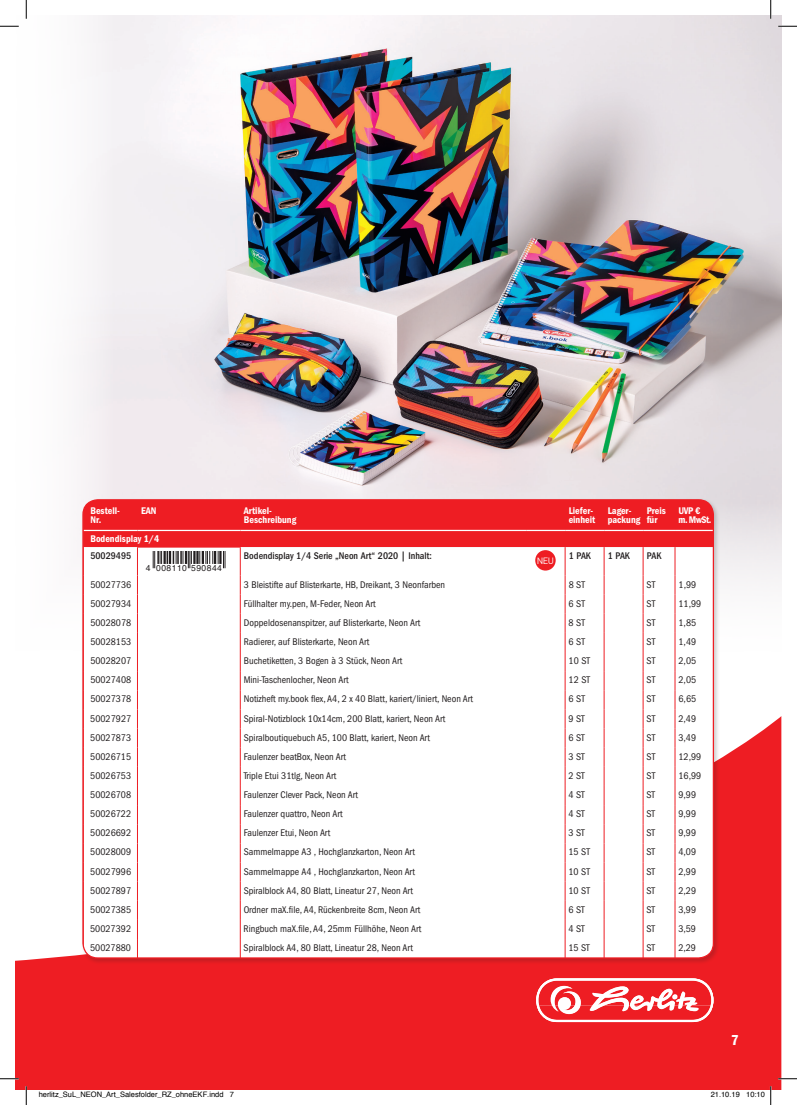
<style>
.page{position:relative;width:797px;height:1105px;background:#fff}
.page>*{position:absolute;margin:0;border:0;box-sizing:border-box;transform-origin:0 0}
.t1{font:15px "ITC Franklin Gothic Std Dm Cd";color:#fff}
.t2{font:condensed 10px "ITC Franklin Gothic Std";color:#231f20}
.t3{font:10px/9.5px "ITC Franklin Gothic Std Dm Cd";color:#fff}
.t4{font:500 condensed 10px "ITC Franklin Gothic Std";color:#231f20}
.t5{font:9.12px "DIN Pro";color:#fff}
.t6{font:8.62px "Helvetica";letter-spacing:.05em;color:#231f20}
.t7{font:7.5px "Helvetica";color:#000}
</style>
<div class="page">
<svg style="left:16px;top:716px;width:765px;height:373px;background:#f03d42"></svg>
<svg style="left:536px;top:978px;width:177px;height:44px"></svg>
<img style="left:79px;top:16px;width:702px;height:568px">
<div style="left:81px;top:498px;width:639px;height:467px;background:#231f20;opacity:.21"></div>
<svg style="left:83px;top:500px;width:630px;height:458px"></svg>
<div style="left:535px;top:550px;width:20px;height:21px;background:#ee1d23;border-radius:50%"></div>
<svg style="left:0;top:25px;width:19px;height:2px"></svg>
<svg style="left:778px;top:25px;width:19px;height:2px"></svg>
<svg style="left:0;top:1078px;width:19px;height:1px"></svg>
<svg style="left:778px;top:1078px;width:19px;height:1px"></svg>
<svg style="left:25px;top:0;width:2px;height:19px"></svg>
<svg style="left:25px;top:1086px;width:2px;height:19px"></svg>
<svg style="left:770px;top:0;width:1px;height:19px"></svg>
<svg style="left:746px;top:1086px;width:25px;height:19px"></svg>
<p class="t3" style="left:90px;top:506px;width:31px">Bestell-<br>Nr.</p>
<p class="t3" style="left:141px;top:506px;width:17px">EAN</p>
<p class="t3" style="left:244px;top:506px;width:54px">Artikel-<br>Beschreibung</p>
<p class="t3" style="left:568px;top:506px;width:28px">Liefer&shy;einheit</p>
<p class="t3" style="left:607px;top:506px;width:34px">Lager&shy;packung</p>
<p class="t3" style="left:646px;top:506px;width:21px">Preis für</p>
<p class="t3" style="left:678px;top:506px;width:34px">UVP € m. MwSt.</p>
<p class="t3" style="left:90px;top:534px;width:70px">Bodendisplay 1/4</p>
<p class="t4" style="left:90px;top:550px;width:42px">50029495</p>
<p class="t6" style="left:146px;top:561px;width:78px">4 008110 590844</p>
<p class="t4" style="left:244px;top:550px;width:189px">Bodendisplay 1/4 Serie „Neon Art“ 2020 | Inhalt:</p>
<p class="t5" style="left:537px;top:554px;width:19px">NEU</p>
<p class="t4" style="left:569px;top:550px;width:24px">1 PAK</p>
<p class="t4" style="left:608px;top:550px;width:24px">1 PAK</p>
<p class="t4" style="left:647px;top:550px;width:16px">PAK</p>
<p class="t2" style="left:90px;top:579px;width:42px">50027736</p>
<p class="t2" style="left:244px;top:579px;width:203px">3 Bleistifte auf Blisterkarte, HB, Dreikant, 3 Neonfarben</p>
<p class="t2" style="left:568px;top:579px;width:18px">8 ST</p>
<p class="t2" style="left:646px;top:579px;width:10px">ST</p>
<p class="t2" style="left:678px;top:579px;width:19px">1,99</p>
<p class="t2" style="left:90px;top:598px;width:42px">50027934</p>
<p class="t2" style="left:244px;top:598px;width:133px">Füllhalter my.pen, M-Feder, Neon Art</p>
<p class="t2" style="left:568px;top:598px;width:18px">6 ST</p>
<p class="t2" style="left:646px;top:598px;width:10px">ST</p>
<p class="t2" style="left:678px;top:598px;width:24px">11,99</p>
<p class="t2" style="left:90px;top:617px;width:42px">50028078</p>
<p class="t2" style="left:244px;top:617px;width:178px">Doppeldosenanspitzer, auf Blisterkarte, Neon Art</p>
<p class="t2" style="left:568px;top:617px;width:18px">8 ST</p>
<p class="t2" style="left:646px;top:617px;width:10px">ST</p>
<p class="t2" style="left:678px;top:617px;width:19px">1,85</p>
<p class="t2" style="left:90px;top:636px;width:42px">50028153</p>
<p class="t2" style="left:244px;top:636px;width:127px">Radierer, auf Blisterkarte, Neon Art</p>
<p class="t2" style="left:568px;top:636px;width:18px">6 ST</p>
<p class="t2" style="left:646px;top:636px;width:10px">ST</p>
<p class="t2" style="left:678px;top:636px;width:19px">1,49</p>
<p class="t2" style="left:90px;top:655px;width:42px">50028207</p>
<p class="t2" style="left:244px;top:655px;width:160px">Buchetiketten, 3 Bogen à 3 Stück, Neon Art</p>
<p class="t2" style="left:568px;top:655px;width:23px">10 ST</p>
<p class="t2" style="left:646px;top:655px;width:10px">ST</p>
<p class="t2" style="left:678px;top:655px;width:19px">2,05</p>
<p class="t2" style="left:90px;top:674px;width:42px">50027408</p>
<p class="t2" style="left:244px;top:674px;width:106px">Mini-Taschenlocher, Neon Art</p>
<p class="t2" style="left:568px;top:674px;width:23px">12 ST</p>
<p class="t2" style="left:646px;top:674px;width:10px">ST</p>
<p class="t2" style="left:678px;top:674px;width:19px">2,05</p>
<p class="t2" style="left:90px;top:693px;width:42px">50027378</p>
<p class="t2" style="left:244px;top:693px;width:231px">Notizheft my.book flex, A4, 2 x 40 Blatt, kariert/liniert, Neon Art</p>
<p class="t2" style="left:568px;top:693px;width:18px">6 ST</p>
<p class="t2" style="left:646px;top:693px;width:10px">ST</p>
<p class="t2" style="left:678px;top:693px;width:19px">6,65</p>
<p class="t2" style="left:90px;top:713px;width:42px">50027927</p>
<p class="t2" style="left:244px;top:713px;width:203px">Spiral-Notizblock 10x14cm, 200 Blatt, kariert, Neon Art</p>
<p class="t2" style="left:568px;top:713px;width:18px">9 ST</p>
<p class="t2" style="left:646px;top:713px;width:10px">ST</p>
<p class="t2" style="left:678px;top:713px;width:19px">2,49</p>
<p class="t2" style="left:90px;top:732px;width:42px">50027873</p>
<p class="t2" style="left:244px;top:732px;width:188px">Spiralboutiquebuch A5, 100 Blatt, kariert, Neon Art</p>
<p class="t2" style="left:568px;top:732px;width:18px">6 ST</p>
<p class="t2" style="left:646px;top:732px;width:10px">ST</p>
<p class="t2" style="left:678px;top:732px;width:19px">3,49</p>
<p class="t2" style="left:90px;top:751px;width:42px">50026715</p>
<p class="t2" style="left:244px;top:751px;width:104px">Faulenzer beatBox, Neon Art</p>
<p class="t2" style="left:568px;top:751px;width:18px">3 ST</p>
<p class="t2" style="left:646px;top:751px;width:10px">ST</p>
<p class="t2" style="left:678px;top:751px;width:24px">12,99</p>
<p class="t2" style="left:90px;top:770px;width:42px">50026753</p>
<p class="t2" style="left:244px;top:770px;width:94px">Triple Etui 31tlg, Neon Art</p>
<p class="t2" style="left:568px;top:770px;width:18px">2 ST</p>
<p class="t2" style="left:646px;top:770px;width:10px">ST</p>
<p class="t2" style="left:678px;top:770px;width:24px">16,99</p>
<p class="t2" style="left:90px;top:789px;width:42px">50026708</p>
<p class="t2" style="left:244px;top:789px;width:116px">Faulenzer Clever Pack, Neon Art</p>
<p class="t2" style="left:568px;top:789px;width:18px">4 ST</p>
<p class="t2" style="left:646px;top:789px;width:10px">ST</p>
<p class="t2" style="left:678px;top:789px;width:19px">9,99</p>
<p class="t2" style="left:90px;top:808px;width:42px">50026722</p>
<p class="t2" style="left:244px;top:808px;width:100px">Faulenzer quattro, Neon Art</p>
<p class="t2" style="left:568px;top:808px;width:18px">4 ST</p>
<p class="t2" style="left:646px;top:808px;width:10px">ST</p>
<p class="t2" style="left:678px;top:808px;width:19px">9,99</p>
<p class="t2" style="left:90px;top:827px;width:42px">50026692</p>
<p class="t2" style="left:244px;top:827px;width:88px">Faulenzer Etui, Neon Art</p>
<p class="t2" style="left:568px;top:827px;width:18px">3 ST</p>
<p class="t2" style="left:646px;top:827px;width:10px">ST</p>
<p class="t2" style="left:678px;top:827px;width:19px">9,99</p>
<p class="t2" style="left:90px;top:846px;width:42px">50028009</p>
<p class="t2" style="left:244px;top:846px;width:173px">Sammelmappe A3 , Hochglanzkarton, Neon Art</p>
<p class="t2" style="left:568px;top:846px;width:23px">15 ST</p>
<p class="t2" style="left:646px;top:846px;width:10px">ST</p>
<p class="t2" style="left:678px;top:846px;width:19px">4,09</p>
<p class="t2" style="left:90px;top:866px;width:42px">50027996</p>
<p class="t2" style="left:244px;top:866px;width:173px">Sammelmappe A4 , Hochglanzkarton, Neon Art</p>
<p class="t2" style="left:568px;top:866px;width:23px">10 ST</p>
<p class="t2" style="left:646px;top:866px;width:10px">ST</p>
<p class="t2" style="left:678px;top:866px;width:19px">2,99</p>
<p class="t2" style="left:90px;top:885px;width:42px">50027897</p>
<p class="t2" style="left:244px;top:885px;width:171px">Spiralblock A4, 80 Blatt, Lineatur 27, Neon Art</p>
<p class="t2" style="left:568px;top:885px;width:23px">10 ST</p>
<p class="t2" style="left:646px;top:885px;width:10px">ST</p>
<p class="t2" style="left:678px;top:885px;width:19px">2,29</p>
<p class="t2" style="left:90px;top:904px;width:42px">50027385</p>
<p class="t2" style="left:244px;top:904px;width:178px">Ordner maX.file, A4, Rückenbreite 8cm, Neon Art</p>
<p class="t2" style="left:568px;top:904px;width:18px">6 ST</p>
<p class="t2" style="left:646px;top:904px;width:10px">ST</p>
<p class="t2" style="left:678px;top:904px;width:19px">3,99</p>
<p class="t2" style="left:90px;top:923px;width:42px">50027392</p>
<p class="t2" style="left:244px;top:923px;width:179px">Ringbuch maX.file, A4, 25mm Füllhöhe, Neon Art</p>
<p class="t2" style="left:568px;top:923px;width:18px">4 ST</p>
<p class="t2" style="left:646px;top:923px;width:10px">ST</p>
<p class="t2" style="left:678px;top:923px;width:19px">3,59</p>
<p class="t2" style="left:90px;top:942px;width:42px">50027880</p>
<p class="t2" style="left:244px;top:942px;width:171px">Spiralblock A4, 80 Blatt, Lineatur 28, Neon Art</p>
<p class="t2" style="left:568px;top:942px;width:23px">15 ST</p>
<p class="t2" style="left:646px;top:942px;width:10px">ST</p>
<p class="t2" style="left:678px;top:942px;width:19px">2,29</p>
<h1 class="t1" style="left:731px;top:1031px;width:9px">7</h1>
<p class="t7" style="left:39px;top:1089px;width:197px">herlitz_SuL_NEON_Art_Salesfolder_RZ_ohneEKF.indd 7</p>
<p class="t7" style="left:710px;top:1089px;width:56px">21.10.19 10:10</p>
</div>
